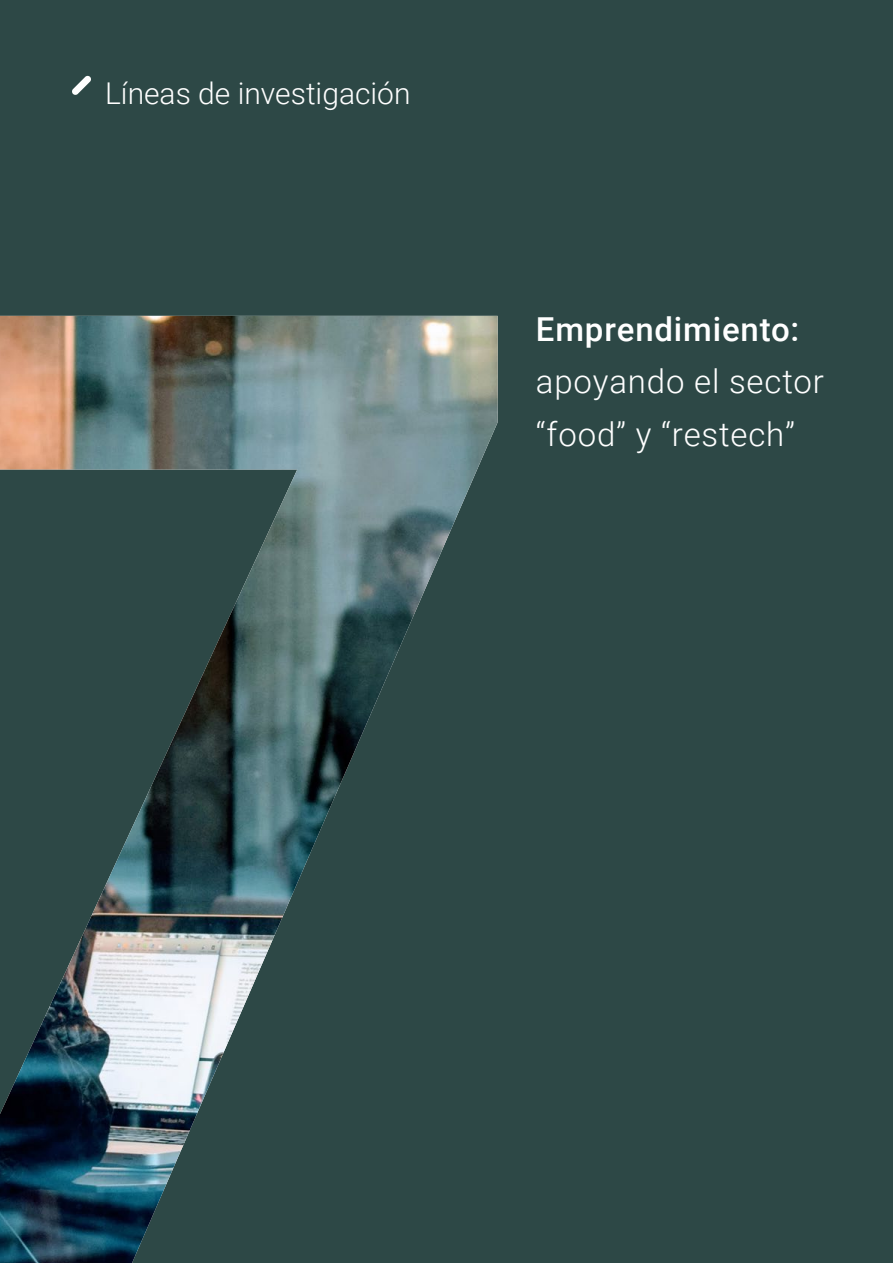
<style>
.page{position:relative;width:893px;height:1263px;background:#2d4846}
.page>*{position:absolute;margin:0;border:0;box-sizing:border-box;transform-origin:0 0}
.t1{font:300 33px/52.5px "Roboto";letter-spacing:.025em;color:#fff}
.t2{font:500 33px "Roboto";letter-spacing:.025em;color:#fff}
.t3{font:300 30px "Roboto";color:#fff}
</style>
<div class="page">
<svg style="left:72px;top:76px;width:19px;height:19px"></svg>
<img style="left:0;top:316px;width:498px;height:947px">
<p class="t3" style="left:105px;top:72px;width:307px">Líneas de investigación</p>
<p class="t2" style="left:536px;top:306px;width:265px">Emprendimiento:</p>
<p class="t1" style="left:536px;top:354px;width:289px">apoyando el sector “food” y “restech”</p>
</div>
